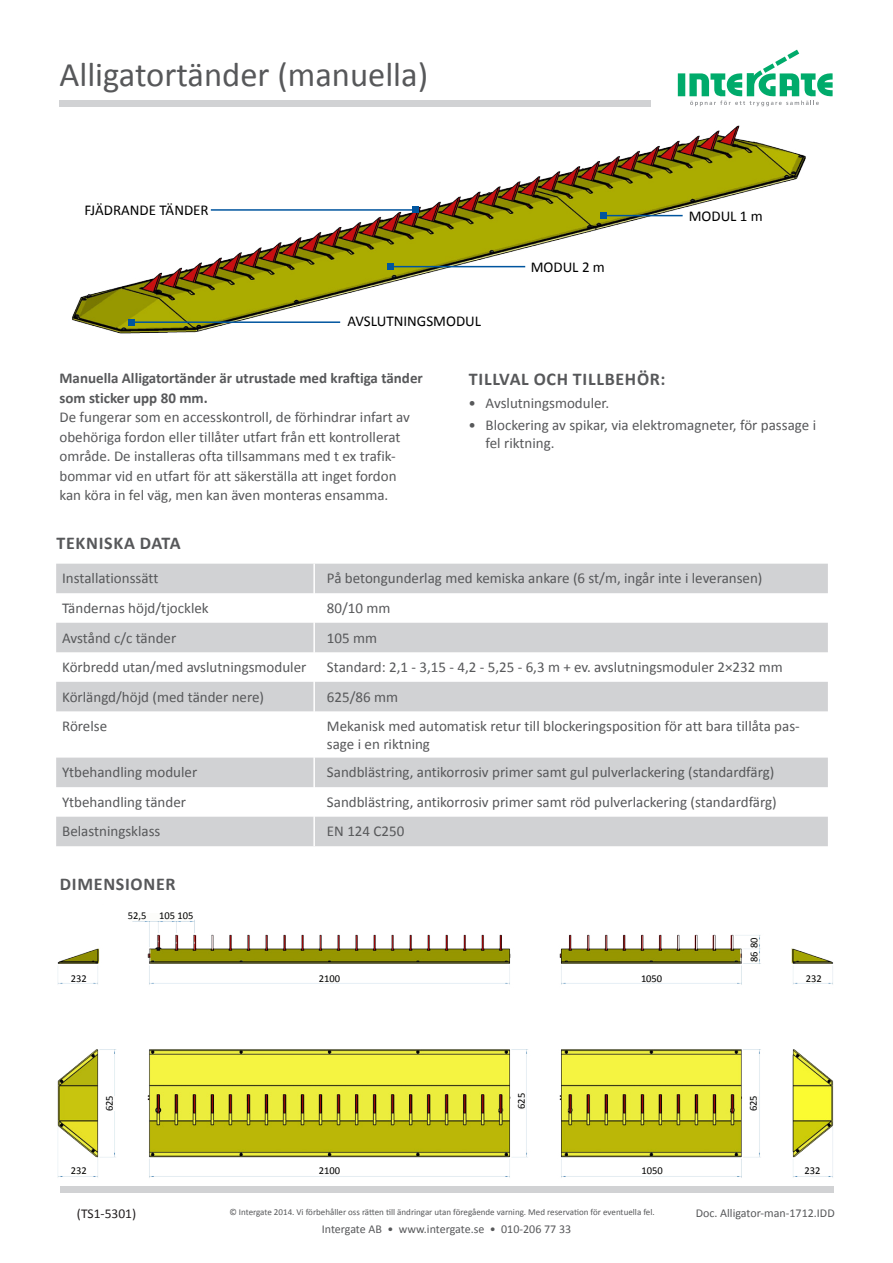
<style>
.page{position:relative;width:893px;height:1263px;background:#fff}
.page>*{position:absolute;margin:0;border:0;box-sizing:border-box;transform-origin:0 0}
.TS_Rubrik{font:34.5px "Calibri";color:#57585a}
.TS_Underrubrik{font:700 18px "Calibri";letter-spacing:.04em;color:#57585a}
.TS_Brödtext{font:15px/18px "Calibri";color:#57585a}
.TS_Ingress{font:15px/19.5px "Calibri";color:#57585a}
.t1{font:15px "Calibri";color:#000}
.TS_Sidfot_V{font:13.5px "Calibri";color:#231f20}
.TS_Adresstext{font:12px "Calibri";color:#57585a}
.TS_Sidfot_C{font:12px "Calibri";color:#57585a}
.t2{font:10.5px "Calibri";color:#000}
.TS_Copyright{font:9px "Calibri";color:#57585a}
.s1{font-weight:700}
</style>
<div class="page">
<div style="left:678px;top:73px;width:7px;height:23px;background:#00ab6b"></div>
<svg style="left:689px;top:50px;width:144px;height:56px"></svg>
<div style="left:60px;top:100px;width:591px;height:6px;background:#d1d2d4"></div>
<div style="left:60px;top:1186px;width:773px;height:7px;background:#d1d2d4"></div>
<img style="left:72px;top:125px;width:734px;height:209px">
<hr style="left:211px;top:209px;width:204px;height:2px;background:#00559f">
<svg style="left:412px;top:207px;width:6px;height:6px"></svg>
<hr style="left:390px;top:266px;width:135px;height:1px;background:#00559f">
<svg style="left:387px;top:264px;width:6px;height:6px"></svg>
<hr style="left:603px;top:215px;width:80px;height:1px;background:#00559f">
<svg style="left:600px;top:213px;width:6px;height:6px"></svg>
<hr style="left:132px;top:321px;width:208px;height:2px;background:#00559f">
<svg style="left:129px;top:319px;width:6px;height:6px"></svg>
<img style="left:57px;top:920px;width:777px;height:269px">
<div style="left:69px;top:974px;width:18px;height:9px;background:#fff"></div>
<div style="left:132px;top:913px;width:60px;height:8px;background:#fcfcfa"></div>
<div style="left:322px;top:976px;width:17px;height:7px;background:#fcfcfa"></div>
<div style="left:642px;top:976px;width:19px;height:7px;background:#f9f9f9"></div>
<div style="left:753px;top:937px;width:5px;height:10px;background:#fcfcfa"></div>
<div style="left:751px;top:952px;width:7px;height:10px;background:#fcfcfa"></div>
<div style="left:805px;top:976px;width:16px;height:7px;background:#fcfcfa"></div>
<div style="left:805px;top:1168px;width:14px;height:8px;background:#f9f9f9"></div>
<div style="left:749px;top:1096px;width:10px;height:14px;background:#f9f9f9"></div>
<div style="left:642px;top:1169px;width:18px;height:6px;background:#fff"></div>
<div style="left:518px;top:1096px;width:8px;height:14px;background:#f9f9f9"></div>
<div style="left:321px;top:1168px;width:17px;height:7px;background:#f9f9f9"></div>
<div style="left:107px;top:1096px;width:8px;height:14px;background:#fcfcfc"></div>
<div style="left:71px;top:1169px;width:14px;height:6px;background:#fffffd"></div>
<svg style="left:56px;top:564px;width:772px;height:282px;fill:#d1d2d4"></svg>
<hr style="left:313px;top:564px;width:2px;height:29px;background:#fff">
<hr style="left:313px;top:593px;width:2px;height:30px;background:#fff">
<hr style="left:313px;top:623px;width:2px;height:29px;background:#fff">
<hr style="left:313px;top:652px;width:2px;height:30px;background:#fff">
<hr style="left:313px;top:682px;width:2px;height:29px;background:#fff">
<hr style="left:313px;top:711px;width:2px;height:47px;background:#fff">
<hr style="left:313px;top:758px;width:2px;height:29px;background:#fff">
<hr style="left:313px;top:787px;width:2px;height:30px;background:#fff">
<hr style="left:313px;top:817px;width:2px;height:29px;background:#fff">
<p class="TS_Rubrik" style="left:60px;top:53px;width:370px">Alligatortänder (manuella)</p>
<p class="t1" style="left:85px;top:200px;width:126px">FJÄDRANDE TÄNDER</p>
<p class="t1" style="left:347px;top:311px;width:135px">AVSLUTNINGSMODUL</p>
<p class="t1" style="left:531px;top:258px;width:76px">MODUL 2 m</p>
<p class="t1" style="left:689px;top:206px;width:76px">MODUL 1 m</p>
<p class="TS_Ingress" style="left:60px;top:368px;width:365px"><span class="s1">Manuella Alligatortänder är utrustade med kraftiga tänder som sticker upp 80 mm.<br></span>De fungerar som en accesskontroll, de förhindrar infart av obehöriga fordon eller tillåter utfart från ett kontrollerat område. De installeras ofta tillsammans med t ex trafik&shy;bommar vid en utfart för att säkerställa att inget fordon<br>kan köra in fel väg, men kan även monteras ensamma.</p>
<p class="TS_Underrubrik" style="left:469px;top:368px;width:198px">TILLVAL OCH TILLBEHÖR:</p>
<p class="TS_Ingress" style="left:469px;top:393px;width:142px">• Avslutningsmoduler.</p>
<p class="TS_Ingress" style="left:486px;top:416px;width:332px;line-height:18px;text-indent:-17px">• Blockering av spikar, via elektromagneter, för passage i fel riktning.</p>
<p class="TS_Underrubrik" style="left:57px;top:532px;width:126px">TEKNISKA DATA</p>
<p class="TS_Brödtext" style="left:62px;top:569px;width:98px">Installationssätt</p>
<p class="TS_Brödtext" style="left:327px;top:569px;width:437px">På betongunderlag med kemiska ankare (6 st/m, ingår inte i leveransen)</p>
<p class="TS_Brödtext" style="left:62px;top:599px;width:148px">Tändernas höjd/tjocklek</p>
<p class="TS_Brödtext" style="left:327px;top:599px;width:65px">80/10 mm</p>
<p class="TS_Brödtext" style="left:62px;top:628px;width:116px">Avstånd c/c tänder</p>
<p class="TS_Brödtext" style="left:327px;top:628px;width:52px">105 mm</p>
<p class="TS_Brödtext" style="left:62px;top:658px;width:246px">Körbredd utan/med avslutningsmoduler</p>
<p class="TS_Brödtext" style="left:327px;top:658px;width:457px">Standard: 2,1 - 3,15 - 4,2 - 5,25 - 6,3 m + ev. avslutningsmoduler 2×232 mm</p>
<p class="TS_Brödtext" style="left:62px;top:688px;width:203px">Körlängd/höjd (med tänder nere)</p>
<p class="TS_Brödtext" style="left:327px;top:688px;width:73px">625/86 mm</p>
<p class="TS_Brödtext" style="left:62px;top:717px;width:47px">Rörelse</p>
<p class="TS_Brödtext" style="left:327px;top:717px;width:474px">Mekanisk med automatisk retur till blockeringsposition för att bara tillåta pas&shy;sage i en riktning</p>
<p class="TS_Brödtext" style="left:62px;top:763px;width:137px">Ytbehandling moduler</p>
<p class="TS_Brödtext" style="left:327px;top:763px;width:449px">Sandblästring, antikorrosiv primer samt gul pulverlackering (standardfärg)</p>
<p class="TS_Brödtext" style="left:62px;top:793px;width:125px">Ytbehandling tänder</p>
<p class="TS_Brödtext" style="left:327px;top:793px;width:451px">Sandblästring, antikorrosiv primer samt röd pulverlackering (standardfärg)</p>
<p class="TS_Brödtext" style="left:62px;top:822px;width:100px">Belastningsklass</p>
<p class="TS_Brödtext" style="left:327px;top:822px;width:79px">EN 124 C250</p>
<p class="TS_Underrubrik" style="left:60px;top:873px;width:117px">DIMENSIONER</p>
<p class="t2" style="left:71px;top:972px;width:17px">232</p>
<p class="t2" style="left:128px;top:909px;width:67px">52,5 105 105</p>
<p class="t2" style="left:103px;top:1111px;width:17px;rotate:-90deg">625</p>
<p class="t2" style="left:71px;top:1163px;width:17px">232</p>
<p class="t2" style="left:747px;top:962px;width:26px;rotate:-90deg">86 80</p>
<p class="t2" style="left:319px;top:972px;width:23px">2100</p>
<p class="t2" style="left:641px;top:972px;width:23px">1050</p>
<p class="t2" style="left:806px;top:972px;width:17px">232</p>
<p class="t2" style="left:515px;top:1109px;width:17px;rotate:-90deg">625</p>
<p class="t2" style="left:747px;top:1111px;width:17px;rotate:-90deg">625</p>
<p class="t2" style="left:319px;top:1164px;width:23px">2100</p>
<p class="t2" style="left:642px;top:1164px;width:23px">1050</p>
<p class="t2" style="left:804px;top:1164px;width:17px">232</p>
<p class="TS_Copyright" style="left:229px;top:1206px;width:427px">© Intergate 2014. Vi förbehåller oss rätten till ändringar utan föregående varning. Med reservation för eventuella fel.</p>
<p class="TS_Sidfot_V" style="left:77px;top:1205px;width:61px">(TS1-5301)</p>
<p class="TS_Sidfot_C" style="left:696px;top:1205px;width:140px">Doc. Alligator-man-1712.IDD</p>
<p class="TS_Adresstext" style="left:322px;top:1221px;width:251px">Intergate AB • www.intergate.se • 010-206 77 33</p>
</div>
